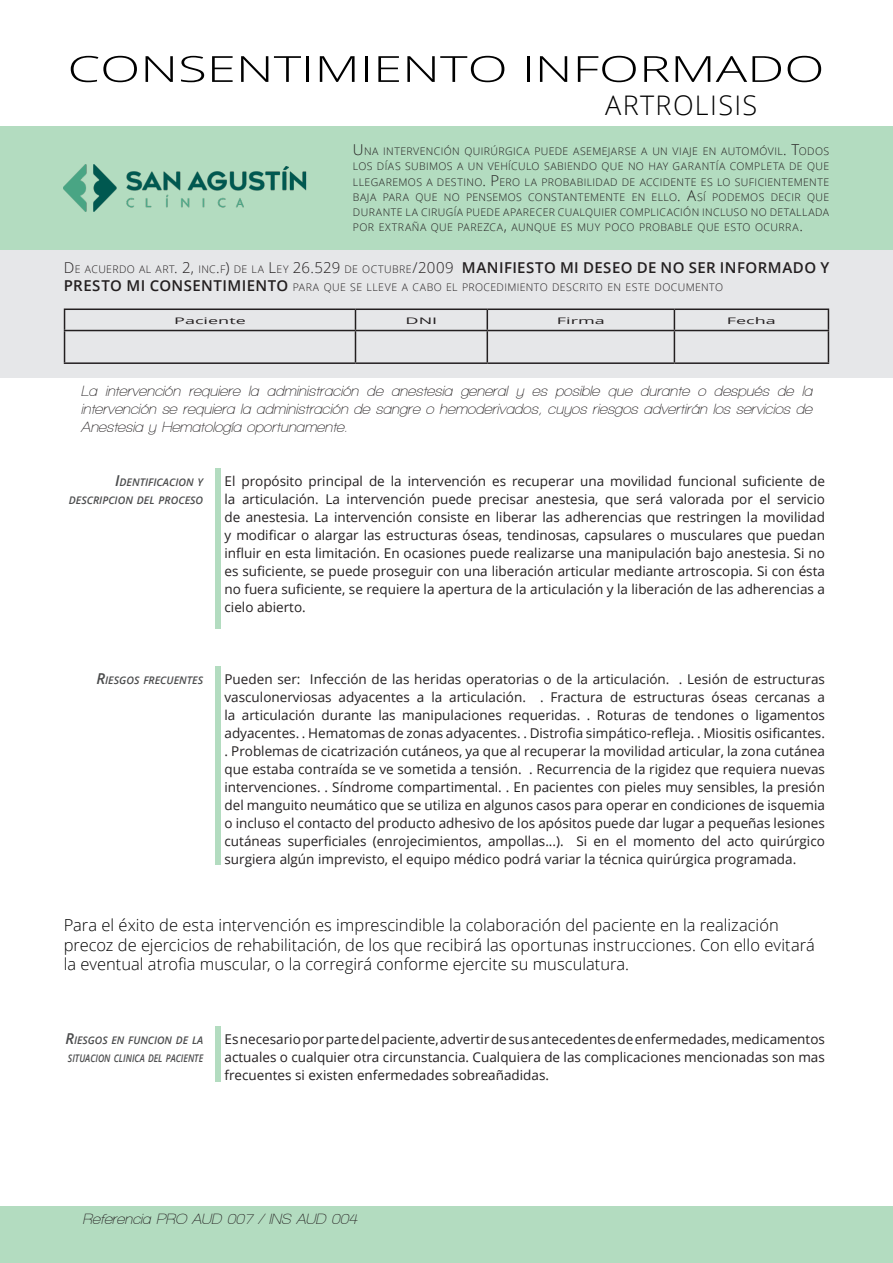
<style>
.page{position:relative;width:893px;height:1263px;background:#fff}
.page>*{position:absolute;margin:0;border:0;box-sizing:border-box;transform-origin:0 0}
.t1{font:300 36px "Open Sans";color:#000;scale:1.46 1}
.SUBTITULO{font:300 27px "Open Sans";letter-spacing:.05em;color:#000}
.t2{font:300 16.5px/19.8px "Open Sans";color:#000}
.bajada{font:italic 600 15px/18px "Walkway";color:#231f20;text-align:justify}
.t3{font:600 15px "Open Sans";letter-spacing:.03em;color:#231f20}
.texto{font:13.5px/18px "Open Sans";color:#231f20;text-align:justify}
.t4{font:300 10.5px/15px "Open Sans";letter-spacing:.04em;color:#231f20;text-align:justify}
.titulos_del_parrafo{font:italic 600 10.5px/18px "Open Sans";color:#4b4c4d;text-align:right}
.titulos_del_parrafo-2{font:italic 600 10.5px "Open Sans";color:#4b4c4d;scale:.82 1}
.t5{font:9px "Open Sans";color:#231f20;scale:2 1}
.s1{font-size:15px}
.s2{font-weight:300}
.s3{font-weight:300;font-size:10.5px}
.s4{font-weight:600;font-size:15px}
</style>
<div class="page">
<div style="left:0;top:126px;width:893px;height:126px;background:#b3dcc0"></div>
<div style="left:0;top:251px;width:893px;height:127px;background:#e6e7e9"></div>
<hr style="left:64px;top:331px;width:1px;height:31px;background:#231f20">
<hr style="left:355px;top:331px;width:1px;height:31px;background:#231f20">
<hr style="left:487px;top:331px;width:1px;height:31px;background:#231f20">
<hr style="left:674px;top:331px;width:1px;height:31px;background:#231f20">
<hr style="left:828px;top:331px;width:1px;height:31px;background:#231f20">
<hr style="left:64px;top:362px;width:291px;height:2px;background:#231f20">
<hr style="left:355px;top:362px;width:132px;height:2px;background:#231f20">
<hr style="left:487px;top:362px;width:187px;height:2px;background:#231f20">
<hr style="left:674px;top:362px;width:155px;height:2px;background:#231f20">
<hr style="left:64px;top:308px;width:291px;height:2px;background:#231f20">
<svg style="left:64px;top:310px;width:1px;height:20px"></svg>
<hr style="left:355px;top:308px;width:132px;height:2px;background:#231f20">
<svg style="left:355px;top:310px;width:1px;height:20px"></svg>
<hr style="left:487px;top:308px;width:187px;height:2px;background:#231f20">
<svg style="left:487px;top:310px;width:1px;height:20px"></svg>
<hr style="left:674px;top:308px;width:155px;height:2px;background:#231f20">
<svg style="left:674px;top:310px;width:1px;height:20px"></svg>
<svg style="left:828px;top:310px;width:1px;height:20px"></svg>
<hr style="left:64px;top:330px;width:291px;height:1px;background:#231f20">
<hr style="left:355px;top:330px;width:132px;height:1px;background:#231f20">
<hr style="left:487px;top:330px;width:187px;height:1px;background:#231f20">
<hr style="left:674px;top:330px;width:155px;height:1px;background:#231f20">
<img style="left:64px;top:164px;width:243px;height:48px">
<div style="left:215px;top:468px;width:5px;height:160px;background:#b3dcc0"></div>
<div style="left:215px;top:666px;width:5px;height:198px;background:#b3dcc0"></div>
<div style="left:215px;top:1026px;width:5px;height:55px;background:#b3dcc0"></div>
<div style="left:0;top:1206px;width:893px;height:57px;background:#b3dcc0"></div>
<h1 class="t1" style="left:67px;top:44px;width:520px">CONSENTIMIENTO INFORMADO</h1>
<p class="SUBTITULO" style="left:605px;top:87px;width:154px">ARTROLISIS</p>
<p class="t4" style="left:353px;top:144px;width:478px"><span class="s1">U</span>NA INTERVENCIÓN QU IRÚRGICA PU EDE ASEMEJARSE A U N VIAJE EN AUTOMÓVIL<span class="s1">. T</span>ODOS LOS DÍAS SU BIMOS A U N VEHÍCU LO SABIENDO QU E NO HAY GARANTÍA COMPLETA DE QU E LLEGAREMOS A DESTINO<span class="s1">. P</span>ERO LA PROBABILIDAD DE ACCIDENTE ES LO SU FICIENTEMENTE BAJA PARA QU E NO PENSEMOS CONSTANTEMENTE EN ELLO<span class="s1">. A</span>SÍ PODEMOS DECIR QU E DU RANTE LA CIRUGÍA PU EDE APARECER CUALQU IER COMPLICACIÓN INCLUSO NO DETALLADA POR EXTRAÑA QU E PAREZCA<span class="s1">,</span> AU NQU E ES MUY POCO PROBABLE QU E ESTO OCU RRA<span class="s1">.</span></p>
<p class="t3" style="left:64px;top:257px;width:767px"><span class="s2">D</span><span class="s3">E ACUERDO AL ART</span><span class="s2">. 2,</span> <span class="s3">INC</span><span class="s2">.</span><span class="s3">F</span><span class="s2">)</span> <span class="s3">D E LA</span> <span class="s2">L</span><span class="s3">EY</span> <span class="s2">26.529</span> <span class="s3">D E OCTUBRE</span><span class="s2">/2009</span> MANIFIESTO MI DESEO DE NO SER INFORMADO Y</p>
<p class="t4" style="left:64px;top:279px;width:661px"><span class="s4">PRESTO MI CONSENTIMIENTO</span> PARA QUE SE LLEVE A CABO EL PROCED IMIENTO D ESCRITO EN ESTE DOCUMENTO</p>
<p class="t5" style="left:174px;top:315px;width:37px">Paciente</p>
<p class="t5" style="left:406px;top:315px;width:17px">DNI</p>
<p class="t5" style="left:557px;top:315px;width:25px">Firma</p>
<p class="t5" style="left:727px;top:315px;width:26px">Fecha</p>
<p class="bajada" style="left:81px;top:382px;width:733px">La intervención requiere la administración de anestesia general y es posible que durante o después de la intervención se requiera la administración de sangre o hemoderivados, cuyos riesgos advertirán los servicios de Anestesia y Hematología oportunamente.</p>
<p class="titulos_del_parrafo" style="left:69px;top:473px;width:136px"><span class="s1">I</span>DENTIFICACION Y<br>DESCRIPCION DEL PROCESO</p>
<p class="texto" style="left:225px;top:472px;width:602px">El propósito principal de la intervención es recuperar una movilidad funcional suficiente de la articulación. La intervención puede precisar anestesia, que será valorada por el servicio de anestesia. La intervención consiste en liberar las adherencias que restringen la movilidad y modificar o alargar las estructuras óseas, tendinosas, capsulares o musculares que puedan influir en esta limitación. En ocasiones puede realizarse una manipulación bajo anestesia. Si no es suficiente, se puede proseguir con una liberación articular mediante artroscopia. Si con ésta no fuera suficiente, se requiere la apertura de la articulación y la liberación de las adherencias a cielo abierto.</p>
<p class="titulos_del_parrafo" style="left:96px;top:671px;width:108px"><span class="s1">R</span>IESGOS FRECUENTES</p>
<p class="texto" style="left:225px;top:670px;width:602px">Pueden ser: Infección de las heridas operatorias o de la articulación. . Lesión de estructuras vasculonerviosas adyacentes a la articulación. . Fractura de estructuras óseas cercanas a la articulación durante las manipulaciones requeridas. . Roturas de tendones o ligamentos adyacentes. . Hematomas de zonas adyacentes. . Distrofia simpático-refleja. . Miositis osificantes. . Problemas de cicatrización cutáneos, ya que al recuperar la movilidad articular, la zona cutánea que estaba contraída se ve sometida a tensión. . Recurrencia de la rigidez que requiera nuevas intervenciones. . Síndrome compartimental. . En pacientes con pieles muy sensibles, la presión del manguito neumático que se utiliza en algunos casos para operar en condiciones de isquemia o incluso el contacto del producto adhesivo de los apósitos puede dar lugar a pequeñas lesiones cutáneas superficiales (enrojecimientos, ampollas...). Si en el momento del acto quirúrgico surgiera algún imprevisto, el equipo médico podrá variar la técnica quirúrgica programada.</p>
<p class="t2" style="left:64px;top:914px;width:753px">Para el éxito de esta intervención es imprescindible la colaboración del paciente en la realización precoz de ejercicios de rehabilitación, de los que recibirá las oportunas instrucciones. Con ello evitará la eventual atrofia muscular, o la corregirá conforme ejercite su musculatura.</p>
<p class="titulos_del_parrafo" style="left:65px;top:1031px;width:139px"><span class="s1">R</span>IESGOS EN FUNCION DE LA</p>
<p class="titulos_del_parrafo-2" style="left:68px;top:1051px;width:166px">SITUACION CLINICA DEL PACIENTE</p>
<p class="texto" style="left:225px;top:1030px;width:602px">Es necesario por parte del paciente, advertir de sus antecedentes de enfermedades, medicamentos actuales o cualquier otra circunstancia. Cualquiera de las complicaciones mencionadas son mas frecuentes si existen enfermedades sobreañadidas.</p>
<p class="bajada" style="left:82px;top:1210px;width:276px">Referencia PRO AUD 007 / INS AUD 004</p>
</div>
